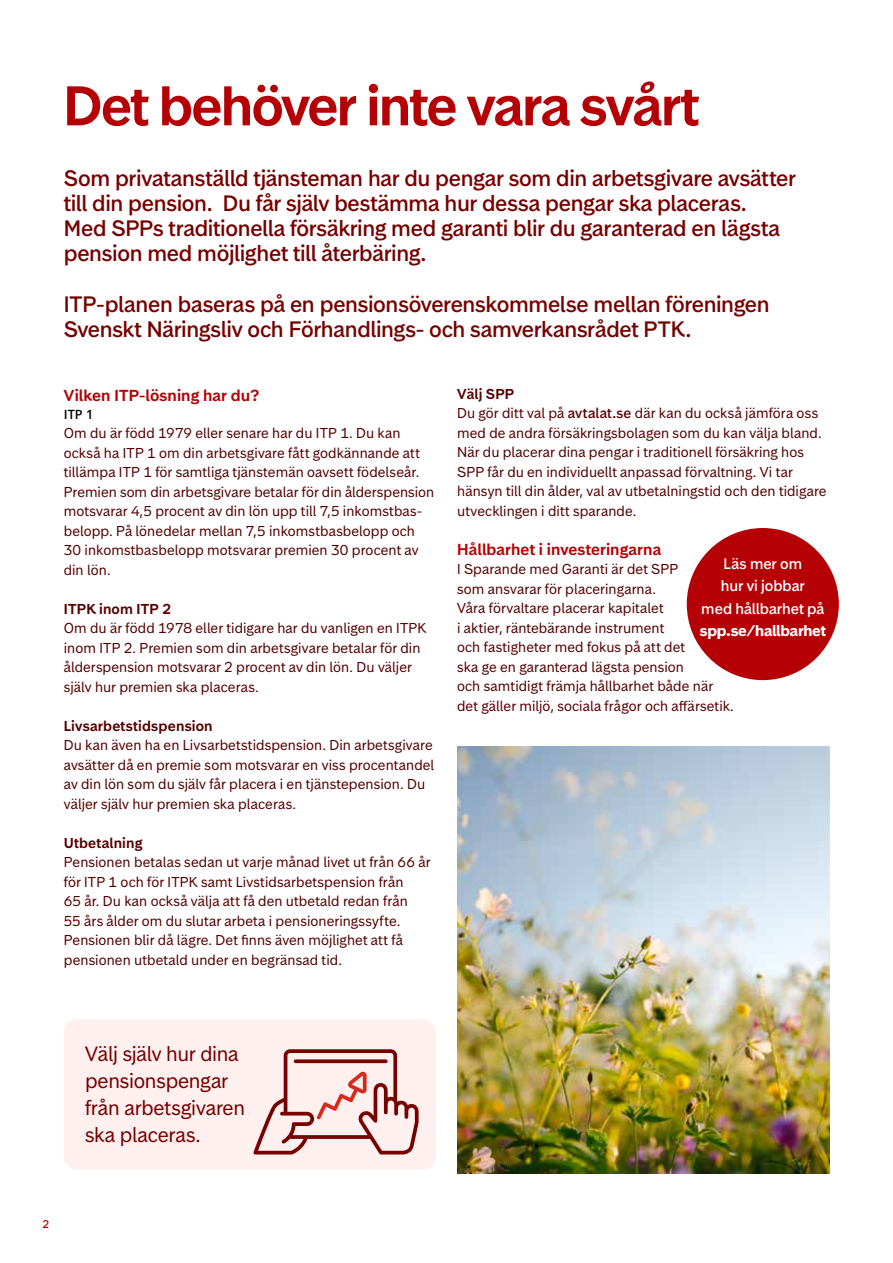
<style>
.page{position:relative;width:893px;height:1263px;background:#fff}
.page>*{position:absolute;margin:0;border:0;box-sizing:border-box;transform-origin:0 0}
.t1{font:600 52.5px "Storebrand Display";letter-spacing:-.015em;color:#b50005}
.t2{font:500 21px/25.2px "Storebrand Text";letter-spacing:-.015em;color:#700}
.t3{font:19.5px/27px "Storebrand Text";letter-spacing:-.01em;color:#700}
.t4{font:600 15px "Storebrand Text";letter-spacing:.005em;color:#b50005}
.t5{font:500 14.25px/22.5px "Storebrand Text";letter-spacing:-.005em;color:#fff;text-align:center}
.t6{font:700 14.25px "Storebrand Text";letter-spacing:-.02em;color:#fff}
.t7{font:13.5px/19.5px "Storebrand Text";letter-spacing:.01em;color:#560000}
.t8{font:600 13.5px "Storebrand Text";letter-spacing:.015em;color:#560000}
.t9{font:600 12.75px "Open Sans";color:#000}
.t10{font:500 10.5px "Storebrand Text";color:#b50005}
.s1{font-weight:600}
.s2{font-weight:500}
</style>
<div class="page">
<div style="left:64px;top:1019px;width:372px;height:150px;background:#fff0f0;border-radius:13px"></div>
<div style="left:687px;top:528px;width:152px;height:152px;background:#b50005;border-radius:50%"></div>
<svg style="left:254px;top:1049px;width:165px;height:105px"></svg>
<img style="left:457px;top:746px;width:372px;height:428px">
<h1 class="t1" style="left:64px;top:71px;width:636px">Det behöver inte vara svårt</h1>
<p class="t2" style="left:64px;top:165px;width:734px">Som privatanställd tjänsteman har du pengar som din arbetsgivare avsätter till din pension. Du får själv bestämma hur dessa pengar ska placeras.<br>Med SPPs traditionella försäkring med garanti blir du garanterad en lägsta pension med möjlighet till återbäring.</p>
<h2 class="t2" style="left:64px;top:291px;width:707px">ITP-planen baseras på en pensionsöverenskommelse mellan föreningen<br>Svenskt Näringsliv och Förhandlings- och samverkansrådet PTK.</h2>
<p class="t4" style="left:64px;top:385px;width:197px">Vilken ITP-lösning har du?</p>
<p class="t9" style="left:64px;top:405px;width:31px">ITP 1</p>
<p class="t7" style="left:64px;top:423px;width:372px">Om du är född 1979 eller senare har du ITP 1. Du kan också ha ITP 1 om din arbetsgivare fått godkännande att tillämpa ITP 1 för samtliga tjänstemän oavsett födelseår.<br>Premien som din arbetsgivare betalar för din ålderspension motsvarar 4,5 procent av din lön upp till 7,5 inkomstbas&shy;belopp. På lönedelar mellan 7,5 inkomstbasbelopp och 30 inkomstbasbelopp motsvarar premien 30 procent av din lön.</p>
<p class="t8" style="left:64px;top:599px;width:109px">ITPK inom ITP 2</p>
<p class="t7" style="left:64px;top:618px;width:364px">Om du är född 1978 eller tidigare har du vanligen en ITPK inom ITP 2. Premien som din arbetsgivare betalar för din ålderspension motsvarar 2 procent av din lön. Du väljer själv hur premien ska placeras.</p>
<p class="t8" style="left:64px;top:716px;width:151px">Livsarbetstidspension</p>
<p class="t7" style="left:64px;top:735px;width:372px">Du kan även ha en Livsarbetstidspension. Din arbetsgivare avsätter då en premie som motsvarar en viss procentandel av din lön som du själv får placera i en tjänstepension. Du väljer själv hur premien ska placeras.</p>
<p class="t8" style="left:64px;top:833px;width:80px">Utbetalning</p>
<p class="t7" style="left:64px;top:852px;width:368px">Pensionen betalas sedan ut varje månad livet ut från 66 år för ITP 1 och för ITPK samt Livstidsarbetspension från<br>65 år. Du kan också välja att få den utbetald redan från<br>55 års ålder om du slutar arbeta i pensioneringssyfte.<br>Pensionen blir då lägre. Det finns även möjlighet att få pensionen utbetald under en begränsad tid.</p>
<p class="t7" style="left:457px;top:384px;width:371px"><span class="s1">Välj SPP<br></span>Du gör ditt val på <span class="s2">avtalat.se</span> där kan du också jämföra oss med de andra försäkringsbolagen som du kan välja bland.<br>När du placerar dina pengar i traditionell försäkring hos SPP får du en individuellt anpassad förvaltning. Vi tar hänsyn till din ålder, val av utbetalningstid och den tidigare utvecklingen i ditt sparande.</p>
<p class="t4" style="left:457px;top:539px;width:206px">Hållbarhet i investeringarna</p>
<p class="t7" style="left:457px;top:559px;width:278px">I Sparande med Garanti är det SPP<br>som ansvarar för placeringarna.<br>Våra förvaltare placerar kapitalet<br>i aktier, räntebärande instrument<br>och fastigheter med fokus på att det<br>ska ge en garanterad lägsta pension<br>och samtidigt främja hållbarhet både när det gäller miljö, sociala frågor och affärsetik.</p>
<p class="t5" style="left:701px;top:552px;width:125px">Läs mer om<br>hur vi jobbar<br>med hållbarhet på</p>
<p class="t6" style="left:700px;top:621px;width:128px">spp.se/hallbarhet</p>
<p class="t10" style="left:43px;top:1217px;width:8px">2</p>
<h3 class="t3" style="left:85px;top:1040px;width:162px">Välj själv hur dina pensionspengar från arbetsgivaren ska placeras.</h3>
</div>
